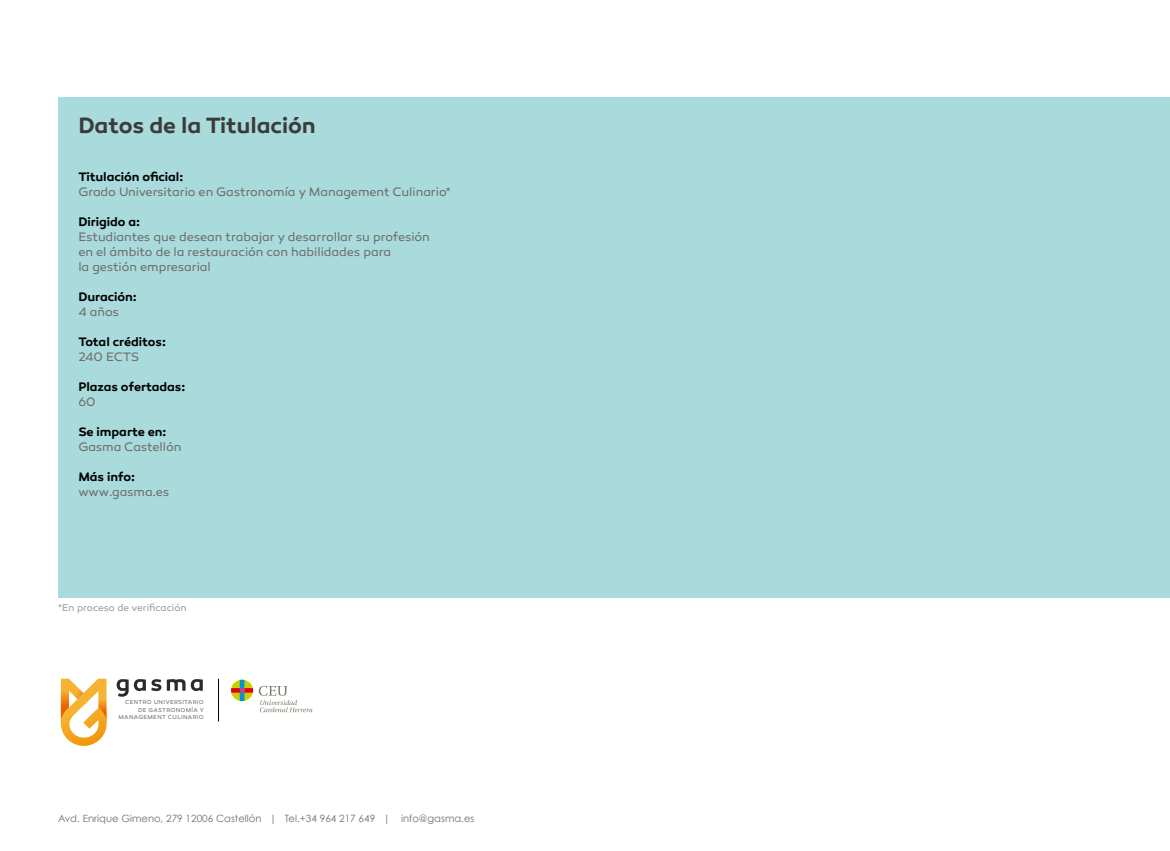
<style>
.page{position:relative;width:1170px;height:851px;background:#fff}
.page>*{position:absolute;margin:0;border:0;box-sizing:border-box;transform-origin:0 0}
.t1{font:600 22.5px "Canaro";letter-spacing:-.005em;color:#3b3b3a}
.t2{font:12.5px/15px "Canaro";letter-spacing:-.005em;color:#6f6f6e}
.t3{font:600 12.5px "Canaro";letter-spacing:-.005em;color:#000}
.t4{font:10px "Century Gothic";color:#6f6f6e}
.t5{font:10px "Canaro";letter-spacing:-.005em;color:#9c9d9d}
.t6{font:5.75px/7.2px "Canaro";letter-spacing:.055em;color:#6f6f6e;text-align:right}
</style>
<div class="page">
<div style="left:58px;top:97px;width:1111px;height:500px;background:#aadbdc"></div>
<svg style="left:60px;top:678px;width:47px;height:68px"></svg>
<svg style="left:117px;top:679px;width:86px;height:17px"></svg>
<svg style="left:231px;top:679px;width:22px;height:22px"></svg>
<svg style="left:259px;top:685px;width:53px;height:27px"></svg>
<hr style="left:218px;top:678px;width:1px;height:43px;background:#000">
<h1 class="t1" style="left:78px;top:111px;width:239px">Datos de la Titulación</h1>
<p class="t3" style="left:78px;top:169px;width:106px">Titulación oficial:</p>
<p class="t2" style="left:78px;top:184px;width:374px">Grado Universitario en Gastronomía y Management Culinario*</p>
<p class="t3" style="left:78px;top:214px;width:63px">Dirigido a:</p>
<p class="t2" style="left:78px;top:229px;width:353px">Estudiantes que desean trabajar y desarrollar su profesión en el ámbito de la restauración con habilidades para<br>la gestión empresarial</p>
<p class="t3" style="left:78px;top:289px;width:60px">Duración:</p>
<p class="t2" style="left:78px;top:304px;width:42px">4 años</p>
<p class="t3" style="left:78px;top:334px;width:89px">Total créditos:</p>
<p class="t2" style="left:78px;top:349px;width:62px">240 ECTS</p>
<p class="t3" style="left:78px;top:379px;width:108px">Plazas ofertadas:</p>
<p class="t2" style="left:78px;top:394px;width:19px">60</p>
<p class="t3" style="left:78px;top:424px;width:90px">Se imparte en:</p>
<p class="t2" style="left:78px;top:439px;width:105px">Gasma Castellón</p>
<p class="t3" style="left:78px;top:469px;width:58px">Más info:</p>
<p class="t2" style="left:78px;top:484px;width:92px">www.gasma.es</p>
<p class="t5" style="left:58px;top:601px;width:130px">*En proceso de verificación</p>
<p class="t6" style="left:118px;top:698px;width:87px">CENTRO UNIVERSITARIO<br>DE GASTRONOMÍA Y<br>MANAGEMENT CULINARIO</p>
<p class="t4" style="left:58px;top:811px;width:418px">Avd. Enrique Gimeno, 279 12006 Castellón | Tel.+34 964 217 649 | info@gasma.es</p>
</div>
